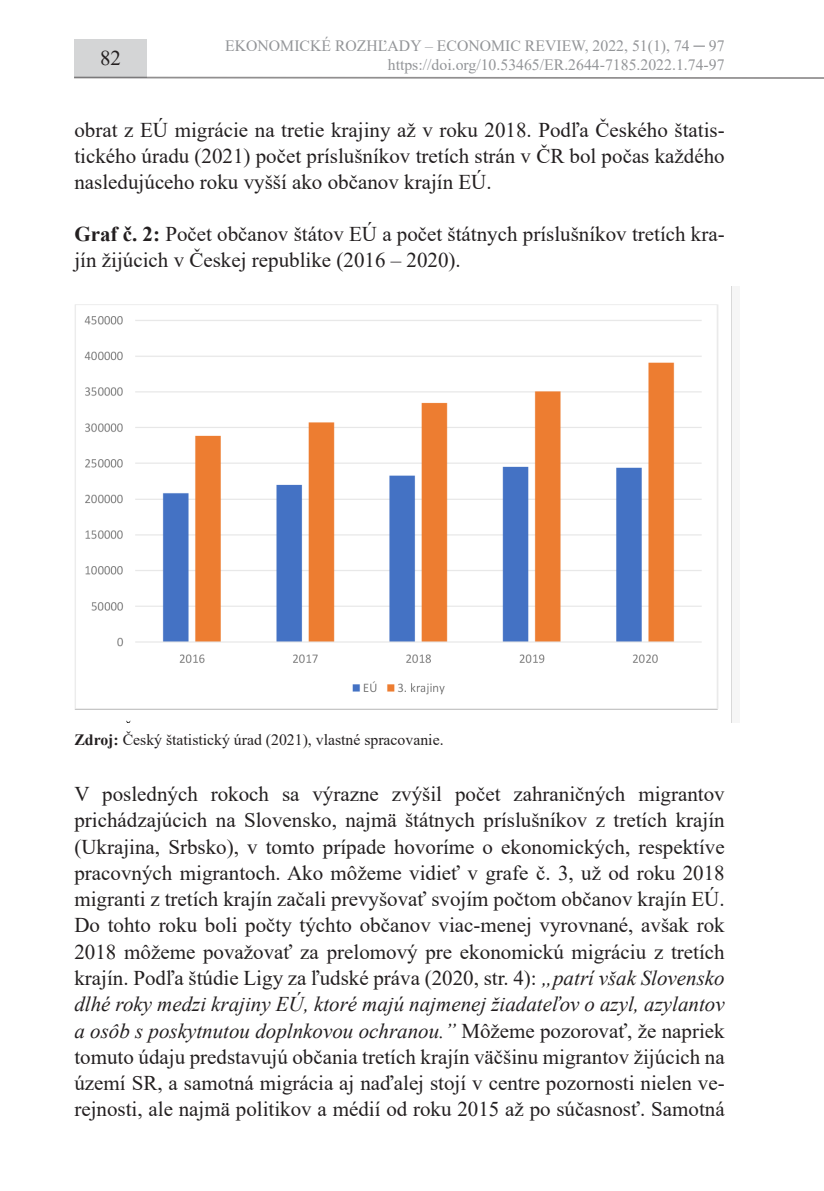
<style>
.page{position:relative;width:824px;height:1191px;background:#fff}
.page>*{position:absolute;margin:0;border:0;box-sizing:border-box;transform-origin:0 0}
.t1{font:21px/26.2px "Times New Roman";color:#231f20;text-align:justify}
.t2{font:15.75px "Times New Roman";color:#939598}
.t3{font:15.75px "Times New Roman";color:#231f20}
.s1{font-weight:700}
.s2{font-style:italic}
</style>
<div class="page">
<div style="left:74px;top:40px;width:73px;height:38px;background:#d4d5d6"></div>
<svg style="left:74px;top:76px;width:749px;height:3px"></svg>
<img style="left:74px;top:286px;width:658px;height:437px">
<p class="t1" style="left:100px;top:44px;width:22px">82</p>
<p class="t2" style="left:225px;top:34px;width:501px">EKONOMICKÉ ROZHĽADY – ECONOMIC REVIEW, 2022, 51(1), 74 ─ 97</p>
<p class="t2" style="left:388px;top:53px;width:338px">https://doi.org/10.53465/ER.2644-7185.2022.1.74-97</p>
<p class="t1" style="left:74px;top:116px;width:651px">obrat z EÚ migrácie na tretie krajiny až v roku 2018. Podľa Českého štatis&shy;tického úradu (2021) počet príslušníkov tretích strán v ČR bol počas každého nasledujúceho roku vyšší ako občanov krajín EÚ.</p>
<p class="t1" style="left:74px;top:220px;width:651px"><span class="s1">Graf č. 2:</span> Počet občanov štátov EÚ a počet štátnych príslušníkov tretích kra&shy;jín žijúcich v Českej republike (2016 – 2020).</p>
<p class="t3" style="left:74px;top:728px;width:370px"><span class="s1">Zdroj:</span> Český štatistický úrad (2021), vlastné spracovanie.</p>
<p class="t1" style="left:74px;top:780px;width:651px">V posledných rokoch sa výrazne zvýšil počet zahraničných migrantov prichádzajúcich na Slovensko, najmä štátnych príslušníkov z tretích krajín (Ukrajina, Srbsko), v tomto prípade hovoríme o ekonomických, respektíve pracovných migrantoch. Ako môžeme vidieť v grafe č. 3, už od roku 2018 migranti z tretích krajín začali prevyšovať svojím počtom občanov krajín EÚ.<br>Do tohto roku boli počty týchto občanov viac-menej vyrovnané, avšak rok 2018 môžeme považovať za prelomový pre ekonomickú migráciu z tretích krajín. Podľa štúdie Ligy za ľudské práva (2020, str. 4): <span class="s2">„patrí však Slovensko dlhé roky medzi krajiny EÚ, ktoré majú najmenej žiadateľov o azyl, azylantov a osôb s poskytnutou doplnkovou ochranou.”</span> Môžeme pozorovať, že napriek tomuto údaju predstavujú občania tretích krajín väčšinu migrantov žijúcich na území SR, a samotná migrácia aj naďalej stojí v centre pozornosti nielen ve&shy;rejnosti, ale najmä politikov a médií od roku 2015 až po súčasnosť. Samotná</p>
</div>
